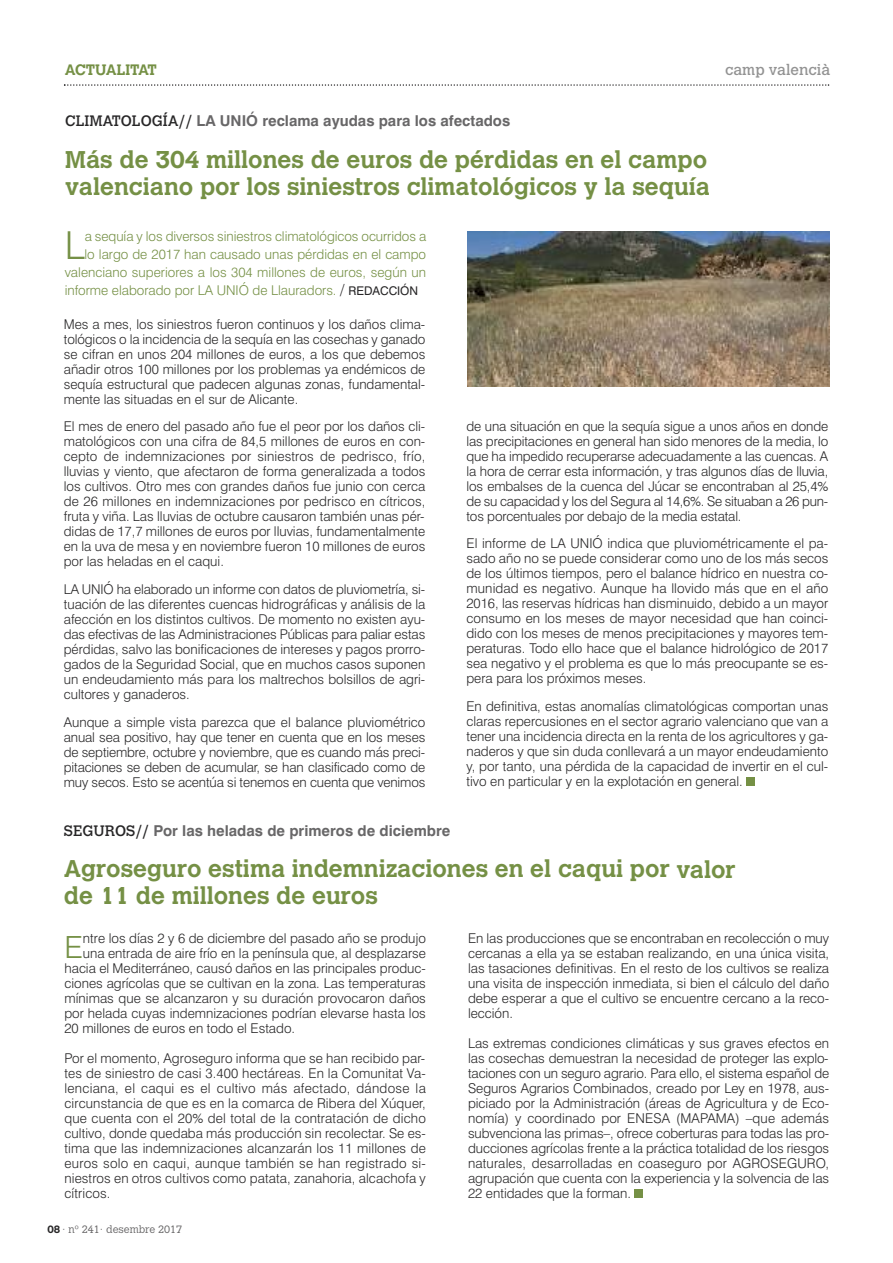
<style>
.page{position:relative;width:893px;height:1263px;background:#fff}
.page>*{position:absolute;margin:0;border:0;box-sizing:border-box;transform-origin:0 0}
.t1{font:300 38.55px "Swiss 721 BT";color:#759045}
.t2{font:300 30.6px "Swiss 721 BT";color:#759045}
.t3{font:700 24px/27px "Calvert MT Std";color:#759045}
.t4{font:700 15px "Swiss 721 BT";color:#686768}
.t5{font:15px "Calvert MT Std";color:#939393}
.t6{font:700 15px "Calvert MT Std";color:#759045}
.t7{font:300 13.5px/15px "Swiss 721 BT";color:#272627;text-align:justify}
.t8{font:300 13.5px "Swiss 721 BT";color:#759045}
.t9{font:300 10.5px "Calvert MT Std";color:#686768}
.s1{font-family:"Calvert MT Std";font-weight:400;color:#272627}
.s2{font-size:15px;color:#272627}
.s3{font-weight:400;font-size:12px;color:#272627}
.s4{font-weight:700;color:#272627}
</style>
<div class="page">
<svg style="left:64px;top:84px;width:765px;height:2px"></svg>
<div style="left:746px;top:777px;width:9px;height:9px;background:#759045"></div>
<div style="left:635px;top:1190px;width:8px;height:8px;background:#759045"></div>
<img style="left:467px;top:231px;width:362px;height:156px">
<p class="t6" style="left:65px;top:64px;width:94px">ACTUALITAT</p>
<p class="t5" style="left:725px;top:64px;width:106px">camp valencià</p>
<p class="t4" style="left:65px;top:115px;width:446px"><span class="s1">CLIMATOLOGÍA//</span> LA UNIÓ reclama ayudas para los afectados</p>
<h3 class="t3" style="left:65px;top:147px;width:646px">Más de 304 millones de euros de pérdidas en el campo valenciano por los siniestros climatológicos y la sequía</h3>
<h1 class="t1" style="left:65px;top:231px;width:22px">L</h1>
<p class="t8" style="left:85px;top:231px;width:343px">a sequía y los diversos siniestros climatológicos ocurridos a</p>
<p class="t8" style="left:85px;top:249px;width:343px">lo largo de 2017 han causado unas pérdidas en el campo</p>
<p class="t8" style="left:65px;top:267px;width:363px">valenciano superiores a los 304 millones de euros, según un</p>
<p class="t8" style="left:65px;top:285px;width:355px">informe elaborado por LA UNIÓ de Llauradors. <span class="s2">/</span> <span class="s3">REDACCIÓN</span></p>
<p class="t7" style="left:64px;top:318px;width:363px">Mes a mes, los siniestros fueron continuos y los daños clima&shy;tológicos o la incidencia de la sequía en las cosechas y ganado se cifran en unos 204 millones de euros, a los que debemos añadir otros 100 millones por los problemas ya endémicos de sequía estructural que padecen algunas zonas, fundamental&shy;mente las situadas en el sur de Alicante.</p>
<p class="t7" style="left:64px;top:420px;width:363px">El mes de enero del pasado año fue el peor por los daños cli&shy;matológicos con una cifra de 84,5 millones de euros en con&shy;cepto de indemnizaciones por siniestros de pedrisco, frío, lluvias y viento, que afectaron de forma generalizada a todos los cultivos. Otro mes con grandes daños fue junio con cerca de 26 millones en indemnizaciones por pedrisco en cítricos, fruta y viña. Las lluvias de octubre causaron también unas pér&shy;didas de 17,7 millones de euros por lluvias, fundamentalmente en la uva de mesa y en noviembre fueron 10 millones de euros por las heladas en el caqui.</p>
<p class="t7" style="left:64px;top:583px;width:363px">LA UNIÓ ha elaborado un informe con datos de pluviometría, si&shy;tuación de las diferentes cuencas hidrográficas y análisis de la afección en los distintos cultivos. De momento no existen ayu&shy;das efectivas de las Administraciones Públicas para paliar estas pérdidas, salvo las bonificaciones de intereses y pagos prorro&shy;gados de la Seguridad Social, que en muchos casos suponen un endeudamiento más para los maltrechos bolsillos de agri&shy;cultores y ganaderos.</p>
<p class="t7" style="left:64px;top:716px;width:363px">Aunque a simple vista parezca que el balance pluviométrico anual sea positivo, hay que tener en cuenta que en los meses de septiembre, octubre y noviembre, que es cuando más preci&shy;pitaciones se deben de acumular, se han clasificado como de muy secos. Esto se acentúa si tenemos en cuenta que venimos</p>
<p class="t7" style="left:466px;top:420px;width:363px">de una situación en que la sequía sigue a unos años en donde las precipitaciones en general han sido menores de la media, lo que ha impedido recuperarse adecuadamente a las cuencas. A la hora de cerrar esta información, y tras algunos días de lluvia, los embalses de la cuenca del Júcar se encontraban al 25,4% de su capacidad y los del Segura al 14,6%. Se situaban a 26 pun&shy;tos porcentuales por debajo de la media estatal.</p>
<p class="t7" style="left:466px;top:537px;width:363px">El informe de LA UNIÓ indica que pluviométricamente el pa&shy;sado año no se puede considerar como uno de los más secos de los últimos tiempos, pero el balance hídrico en nuestra co&shy;munidad es negativo. Aunque ha llovido más que en el año 2016, las reservas hídricas han disminuido, debido a un mayor consumo en los meses de mayor necesidad que han coinci&shy;dido con los meses de menos precipitaciones y mayores tem&shy;peraturas. Todo ello hace que el balance hidrológico de 2017 sea negativo y el problema es que lo más preocupante se es&shy;pera para los próximos meses.</p>
<p class="t7" style="left:466px;top:700px;width:363px">En definitiva, estas anomalías climatológicas comportan unas claras repercusiones en el sector agrario valenciano que van a tener una incidencia directa en la renta de los agricultores y ga&shy;naderos y que sin duda conllevará a un mayor endeudamiento y, por tanto, una pérdida de la capacidad de invertir en el cul&shy;tivo en particular y en la explotación en general.</p>
<p class="t4" style="left:64px;top:825px;width:388px"><span class="s1">SEGUROS//</span> Por las heladas de primeros de diciembre</p>
<h3 class="t3" style="left:64px;top:857px;width:673px">Agroseguro estima indemnizaciones en el caqui por valor de 11 de millones de euros</h3>
<h2 class="t2" style="left:64px;top:936px;width:20px">E</h2>
<p class="t7" style="left:83px;top:932px;width:345px">ntre los días 2 y 6 de diciembre del pasado año se produjo</p>
<p class="t7" style="left:468px;top:932px;width:363px">En las producciones que se encontraban en recolección o muy cercanas a ella ya se estaban realizando, en una única visita, las tasaciones definitivas. En el resto de los cultivos se realiza una visita de inspección inmediata, si bien el cálculo del daño debe esperar a que el cultivo se encuentre cercano a la reco&shy;lección.</p>
<p class="t7" style="left:468px;top:1037px;width:363px">Las extremas condiciones climáticas y sus graves efectos en las cosechas demuestran la necesidad de proteger las explo&shy;taciones con un seguro agrario. Para ello, el sistema español de Seguros Agrarios Combinados, creado por Ley en 1978, aus&shy;piciado por la Administración (áreas de Agricultura y de Eco&shy;nomía) y coordinado por ENESA (MAPAMA) –que además subvenciona las primas–, ofrece coberturas para todas las pro&shy;ducciones agrícolas frente a la práctica totalidad de los riesgos naturales, desarrolladas en coaseguro por AGROSEGURO, agrupación que cuenta con la experiencia y la solvencia de las 22 entidades que la forman.</p>
<p class="t7" style="left:83px;top:947px;width:345px">una entrada de aire frío en la península que, al desplazarse</p>
<p class="t7" style="left:64px;top:962px;width:363px">hacia el Mediterráneo, causó daños en las principales produc-</p>
<p class="t7" style="left:64px;top:977px;width:363px">ciones agrícolas que se cultivan en la zona. Las temperaturas</p>
<p class="t7" style="left:64px;top:992px;width:363px">mínimas que se alcanzaron y su duración provocaron daños</p>
<p class="t7" style="left:64px;top:1007px;width:363px">por helada cuyas indemnizaciones podrían elevarse hasta los</p>
<p class="t7" style="left:64px;top:1022px;width:232px">20 millones de euros en todo el Estado.</p>
<p class="t7" style="left:64px;top:1052px;width:363px">Por el momento, Agroseguro informa que se han recibido par&shy;tes de siniestro de casi 3.400 hectáreas. En la Comunitat Va&shy;lenciana, el caqui es el cultivo más afectado, dándose la circunstancia de que es en la comarca de Ribera del Xúquer, que cuenta con el 20% del total de la contratación de dicho cultivo, donde quedaba más producción sin recolectar. Se es&shy;tima que las indemnizaciones alcanzarán los 11 millones de euros solo en caqui, aunque también se han registrado si&shy;niestros en otros cultivos como patata, zanahoria, alcachofa y cítricos.</p>
<p class="t9" style="left:47px;top:1225px;width:136px"><span class="s4">08</span> · nº 241· desembre 2017</p>
</div>
